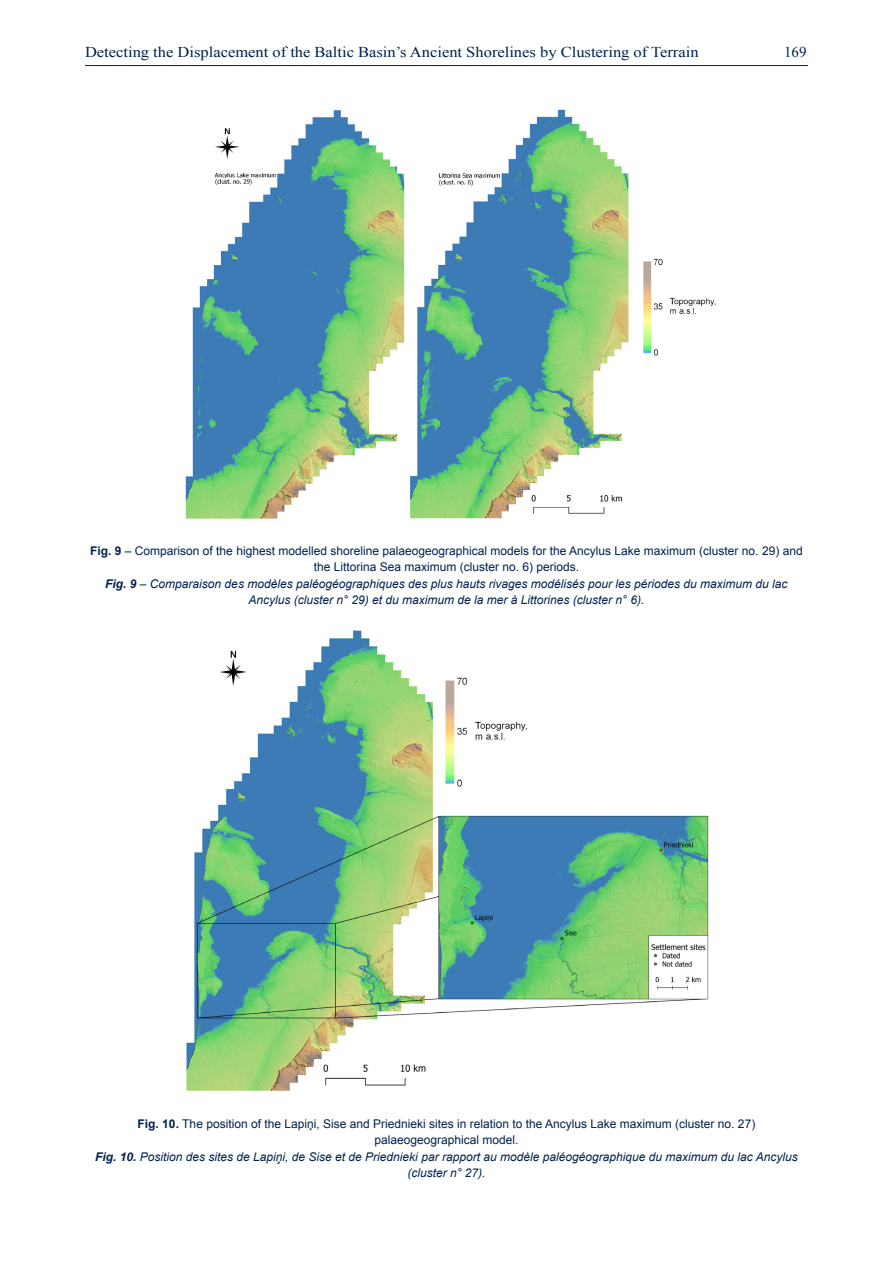
<style>
.page{position:relative;width:893px;height:1263px;background:#fff}
.page>*{position:absolute;margin:0;border:0;box-sizing:border-box;transform-origin:0 0}
.t1{font:15px "Times New Roman";color:#00214f;scale:1.1 1}
.t2{font:15px "Times New Roman";color:#00214f}
.Figures_ital{font:italic 12px/16.5px "Arial";color:#00214f;text-align:center}
.Figures{font:12px/16.5px "Arial";color:#00214f;text-align:center}
.s1{font-weight:700}
</style>
<div class="page">
<hr style="left:85px;top:65px;width:723px;height:1px;background:#00214f">
<img style="left:185px;top:109px;width:531px;height:410px">
<img style="left:186px;top:630px;width:523px;height:461px">
<p class="t1" style="left:85px;top:42px;width:559px">Detecting the Displacement of the Baltic Basin’s Ancient Shorelines by Clustering of Terrain</p>
<p class="t2" style="left:784px;top:42px;width:24px">169</p>
<p class="Figures" style="left:90px;top:542px;width:714px"><span class="s1">Fig. 9</span> – Comparison of the highest modelled shoreline palaeogeographical models for the Ancylus Lake maximum (cluster no. 29) and the Littorina Sea maximum (cluster no. 6) periods.</p>
<p class="Figures_ital" style="left:105px;top:575px;width:684px"><span class="s1">Fig. 9</span> – Comparaison des modèles paléogéographiques des plus hauts rivages modélisés pour les périodes du maximum du lac<br>Ancylus (cluster n° 29) et du maximum de la mer à Littorines (cluster n° 6).</p>
<p class="Figures" style="left:138px;top:1115px;width:619px"><span class="s1">Fig. 10.</span> The position of the Lapiņi, Sise and Priednieki sites in relation to the Ancylus Lake maximum (cluster no. 27) palaeogeographical model.</p>
<p class="Figures_ital" style="left:95px;top:1148px;width:704px"><span class="s1">Fig. 10.</span> Position des sites de Lapiņi, de Sise et de Priednieki par rapport au modèle paléogéographique du maximum du lac Ancylus (cluster n° 27).</p>
</div>
